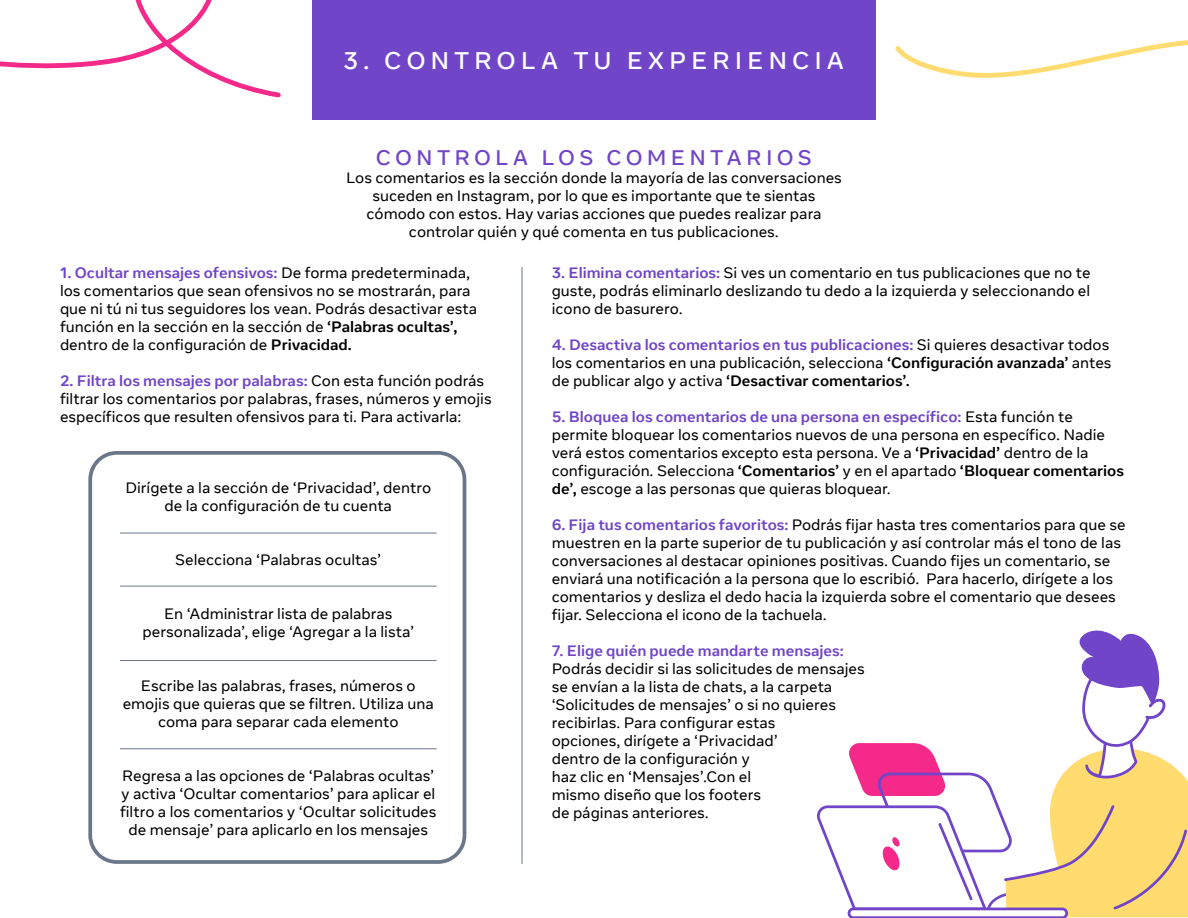
<style>
.page{position:relative;width:1188px;height:918px;background:#fff}
.page>*{position:absolute;margin:0;border:0;box-sizing:border-box;transform-origin:0 0}
.t1{font:500 24px "Optimistic Text";letter-spacing:.2em;color:#fff}
.t2{font:500 21px "Optimistic Text";letter-spacing:.2em;color:#7045c7}
.t3{font:15px/18px "Optimistic Text";color:#000}
.t4{font:700 15px "Optimistic Text";color:#7045c7}
.s1{font-weight:700;color:#7045c7}
.s2{font-weight:700}
</style>
<div class="page">
<div style="left:312px;top:0;width:564px;height:120px;background:#7045c7"></div>
<hr style="left:522px;top:267px;width:1px;height:597px;background:#6a7788">
<svg style="left:88px;top:451px;width:378px;height:413px"></svg>
<hr style="left:120px;top:533px;width:316px;height:1px;background:#6a7788">
<hr style="left:120px;top:660px;width:316px;height:1px;background:#6a7788">
<hr style="left:120px;top:586px;width:316px;height:1px;background:#6a7788">
<hr style="left:120px;top:748px;width:316px;height:1px;background:#6a7788">
<svg style="left:895px;top:40px;width:293px;height:38px"></svg>
<svg style="left:0;top:0;width:281px;height:98px"></svg>
<svg style="left:817px;top:630px;width:371px;height:288px"></svg>
<h1 class="t1" style="left:344px;top:45px;width:502px">3. CONTROLA TU EXPERIENCIA</h1>
<h2 class="t2" style="left:376px;top:145px;width:438px">CONTROLA LOS COMENTARIOS</h2>
<p class="t3" style="left:346px;top:169px;width:497px;text-align:center">Los comentarios es la sección donde la mayoría de las conversaciones suceden en Instagram, por lo que es importante que te sientas cómodo con estos. Hay varias acciones que puedes realizar para controlar quién y qué comenta en tus publicaciones.</p>
<p class="t3" style="left:60px;top:264px;width:419px"><span class="s1">1. Ocultar mensajes ofensivos:</span> De forma predeterminada, los comentarios que sean ofensivos no se mostrarán, para que ni tú ni tus seguidores los vean. Podrás desactivar esta función en la sección en la sección de <span class="s2">‘Palabras ocultas’, </span>dentro de la configuración de <span class="s2">Privacidad.</span></p>
<p class="t3" style="left:60px;top:372px;width:433px"><span class="s1">2. Filtra los mensajes por palabras:</span> Con esta función podrás filtrar los comentarios por palabras, frases, números y emojis específicos que resulten ofensivos para ti. Para activarla:</p>
<p class="t3" style="left:125px;top:479px;width:307px;text-align:center">Dirígete a la sección de ‘Privacidad’, dentro de la configuración de tu cuenta</p>
<p class="t3" style="left:175px;top:551px;width:208px">Selecciona ‘Palabras ocultas’</p>
<p class="t3" style="left:143px;top:605px;width:273px;text-align:center">En ‘Administrar lista de palabras personalizada’, elige ‘Agregar a la lista’</p>
<p class="t3" style="left:123px;top:677px;width:313px;text-align:center">Escribe las palabras, frases, números o emojis que quieras que se filtren. Utiliza una coma para separar cada elemento</p>
<p class="t3" style="left:120px;top:767px;width:318px;text-align:center">Regresa a las opciones de ‘Palabras ocultas’ y activa ‘Ocultar comentarios’ para aplicar el filtro a los comentarios y ‘Ocultar solicitudes de mensaje’ para aplicarlo en los mensajes</p>
<p class="t3" style="left:552px;top:264px;width:540px;text-align:justify"><span class="s1">3. Elimina comentarios:</span> Si ves un comentario en tus publicaciones que no te guste, podrás eliminarlo deslizando tu dedo a la izquierda y seleccionando el icono de basurero.</p>
<p class="t3" style="left:552px;top:336px;width:561px"><span class="s1">4. Desactiva los comentarios en tus publicaciones:</span> Si quieres desactivar todos los comentarios en una publicación, selecciona <span class="s2">‘Configuración avanzada’</span> antes de publicar algo y activa <span class="s2">‘Desactivar comentarios’.</span></p>
<p class="t3" style="left:552px;top:408px;width:574px"><span class="s1">5. Bloquea los comentarios de una persona en específico:</span> Esta función te permite bloquear los comentarios nuevos de una persona en específico. Nadie verá estos comentarios excepto esta persona. Ve a <span class="s2">‘Privacidad’</span> dentro de la configuración. Selecciona <span class="s2">‘Comentarios’</span> y en el apartado <span class="s2">‘Bloquear comentarios de’,</span> escoge a las personas que quieras bloquear.</p>
<p class="t3" style="left:552px;top:516px;width:576px"><span class="s1">6. Fija tus comentarios favoritos:</span> Podrás fijar hasta tres comentarios para que se muestren en la parte superior de tu publicación y así controlar más el tono de las conversaciones al destacar opiniones positivas. Cuando fijes un comentario, se enviará una notificación a la persona que lo escribió. Para hacerlo, dirígete a los comentarios y desliza el dedo hacia la izquierda sobre el comentario que desees fijar. Selecciona el icono de la tachuela.</p>
<p class="t4" style="left:552px;top:641px;width:294px">7. Elige quién puede mandarte mensajes:</p>
<p class="t3" style="left:552px;top:660px;width:315px">Podrás decidir si las solicitudes de mensajes se envían a la lista de chats, a la carpeta ‘Solicitudes de mensajes’ o si no quieres recibirlas. Para configurar estas<br>opciones, dirígete a ‘Privacidad’<br>dentro de la configuración y<br>haz clic en ‘Mensajes’.Con el<br>mismo diseño que los footers<br>de páginas anteriores.</p>
</div>
